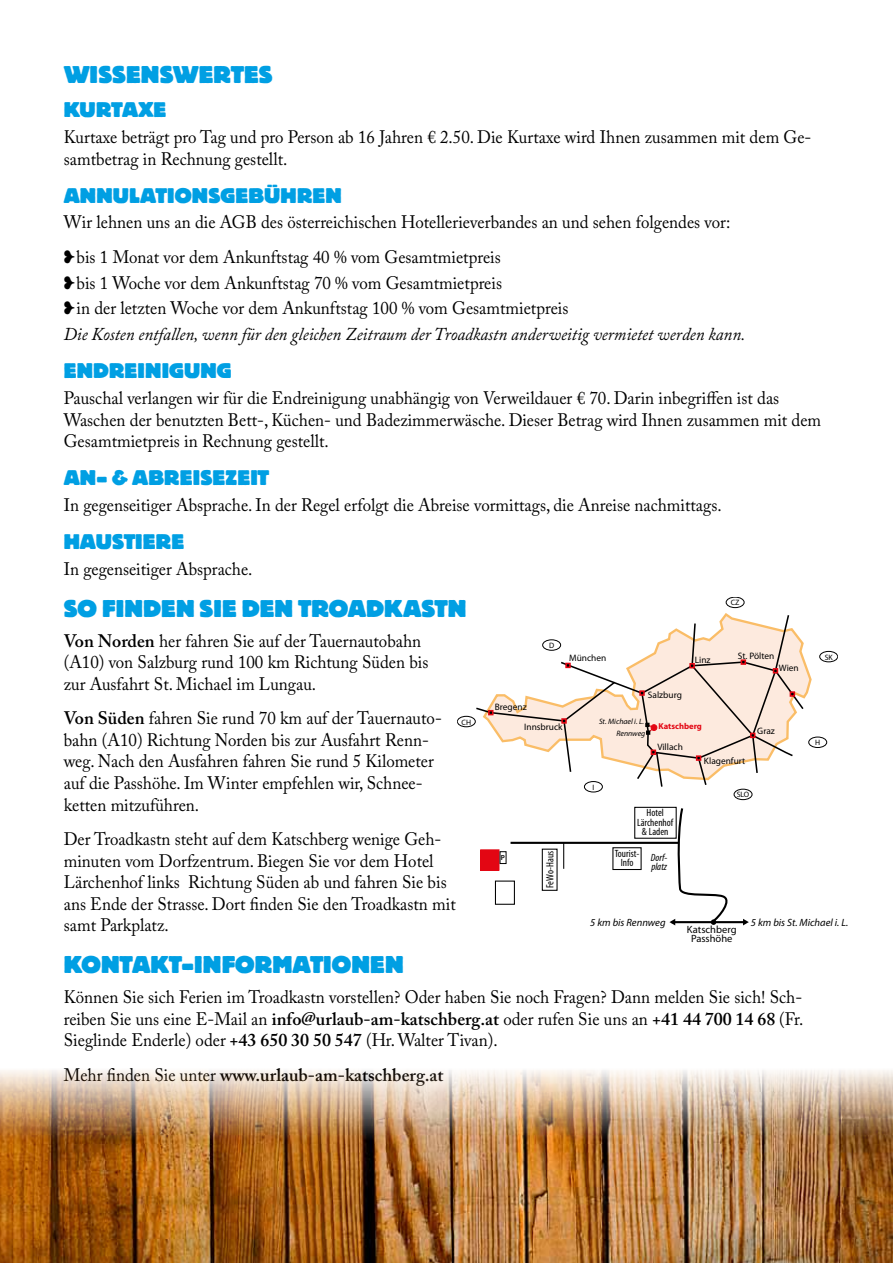
<style>
.page{position:relative;width:893px;height:1263px;background:#fff}
.page>*{position:absolute;margin:0;border:0;box-sizing:border-box;transform-origin:0 0}
.t1{font:800 24px "Block BE";color:#009fe3}
.t2{font:800 21px "Block BE";letter-spacing:.01em;color:#009fe3}
.t3{font:18px/21.6px "Adobe Caslon Pro";color:#000;scale:.94 1}
.t4{font:600 18px "Adobe Caslon Pro";color:#000}
.t5{font:12.6px "Myriad Pro";color:#000}
.t6{font:condensed 10.5px/9.4px "Myriad Pro";color:#000;text-align:center}
.t7{font:italic 10.5px "Myriad Pro";color:#000}
.t8{font:10.5px/9.4px "Myriad Pro";color:#000;text-align:center}
.t9{font:italic condensed 10.5px/9.4px "Myriad Pro";color:#000}
.t10{font:9.3px "Myriad Pro";color:#000}
.t11{font:700 8.55px "Myriad Pro";color:#e30613}
.t12{font:italic 7.8px/12.1px "Myriad Pro";color:#000;text-align:right}
.t13{font:7.8px "Myriad Pro";color:#000}
.t14{font:italic condensed 7.8px "Myriad Pro";color:#000}
.t15{font:condensed 7.8px "Myriad Pro";color:#000}
.t16{font:600 7.35px "Myriad Pro";color:#000}
.s1{font-style:italic}
.s2{font-weight:600}
.s3{font-weight:400}
</style>
<div class="page">
<svg style="left:474px;top:613px;width:331px;height:174px"></svg>
<div style="left:651px;top:724px;width:6px;height:7px;border:1px solid #e30613;border-radius:50%"></div>
<div style="left:542px;top:640px;width:19px;height:10px;border:1px solid #000;border-radius:50%"></div>
<div style="left:457px;top:716px;width:18px;height:11px;border:1px solid #000;border-radius:50%"></div>
<div style="left:726px;top:597px;width:18px;height:11px;border:1px solid #000;border-radius:50%"></div>
<div style="left:734px;top:789px;width:18px;height:11px;border:1px solid #000;border-radius:50%"></div>
<div style="left:808px;top:737px;width:19px;height:11px;border:1px solid #000;border-radius:50%"></div>
<div style="left:819px;top:651px;width:19px;height:11px;border:1px solid #000;border-radius:50%"></div>
<div style="left:584px;top:781px;width:19px;height:11px;border:1px solid #000;border-radius:50%"></div>
<hr style="left:672px;top:921px;width:73px;height:2px;background:#000">
<hr style="left:511px;top:842px;width:168px;height:2px;background:#000">
<div style="left:634px;top:807px;width:43px;height:32px;border:1px solid #000"></div>
<div style="left:542px;top:849px;width:16px;height:42px;border:1px solid #000"></div>
<div style="left:481px;top:850px;width:18px;height:20px;background:#e30613"></div>
<div style="left:480px;top:849px;width:19px;height:22px;border:1px solid #e30613"></div>
<div style="left:495px;top:880px;width:20px;height:25px;border:1px solid #000"></div>
<div style="left:612px;top:847px;width:30px;height:23px;border:1px solid #000"></div>
<svg style="left:743px;top:919px;width:6px;height:6px"></svg>
<svg style="left:669px;top:806px;width:64px;height:119px"></svg>
<svg style="left:563px;top:844px;width:1px;height:25px"></svg>
<div style="left:500px;top:851px;width:6px;height:13px;border:1px solid #000"></div>
<img style="left:0;top:1070px;width:893px;height:193px">
<h1 class="t1" style="left:64px;top:62px;width:211px">WISSENSWERTES</h1>
<p class="t2" style="left:64px;top:98px;width:104px">KURTAXE</p>
<p class="t3" style="left:64px;top:126px;width:797px">Kurtaxe beträgt pro Tag und pro Person ab 16 Jahren € 2.50. Die Kurtaxe wird Ihnen zusammen mit dem Ge&shy;samtbetrag in Rechnung gestellt.</p>
<p class="t2" style="left:64px;top:183px;width:279px">ANNULATIONSGEBÜHREN</p>
<p class="t3" style="left:64px;top:205px;width:711px;line-height:34.3px">Wir lehnen uns an die AGB des österreichischen Hotellerieverbandes an und sehen folgendes vor: ❥bis 1 Monat vor dem Ankunftstag 40 % vom Gesamtmietpreis</p>
<p class="t3" style="left:64px;top:269px;width:727px;line-height:25.8px">❥bis 1 Woche vor dem Ankunftstag 70 % vom Gesamtmietpreis<br>❥in der letzten Woche vor dem Ankunftstag 100 % vom Gesamtmietpreis<br><span class="s1">Die Kosten entfallen, wenn für den gleichen Zeitraum der Troadkastn anderweitig vermietet werden kann.</span></p>
<p class="t2" style="left:64px;top:359px;width:169px">ENDREINIGUNG</p>
<p class="t3" style="left:64px;top:387px;width:807px">Pauschal verlangen wir für die Endreinigung unabhängig von Verweildauer € 70. Darin inbegriffen ist das<br>Waschen der benutzten Bett-, Küchen- und Badezimmerwäsche. Dieser Betrag wird Ihnen zusammen mit dem<br>Gesamtmietpreis in Rechnung gestellt.</p>
<p class="t2" style="left:64px;top:466px;width:207px">AN- &amp; ABREISEZEIT</p>
<p class="t3" style="left:64px;top:494px;width:701px">In gegenseitiger Absprache. In der Regel erfolgt die Abreise vormittags, die Anreise nachmittags.</p>
<p class="t2" style="left:64px;top:530px;width:122px">HAUSTIERE</p>
<p class="t3" style="left:64px;top:558px;width:202px">In gegenseitiger Absprache.</p>
<h1 class="t1" style="left:64px;top:595px;width:404px">SO FINDEN SIE DEN TROADKASTN</h1>
<p class="t3" style="left:64px;top:630px;width:389px"><span class="s2">Von Norden</span> her fahren Sie auf der Tauernautobahn (A10) von Salzburg rund 100 km Richtung Süden bis zur Ausfahrt St. Michael im Lungau.</p>
<p class="t3" style="left:64px;top:707px;width:404px"><span class="s2">Von Süden</span> fahren Sie rund 70 km auf der Tauernauto&shy;bahn (A10) Richtung Norden bis zur Ausfahrt Renn&shy;weg. Nach den Ausfahren fahren Sie rund 5 Kilometer auf die Passhöhe. Im Winter empfehlen wir, Schnee&shy;ketten mitzuführen.</p>
<p class="t3" style="left:64px;top:828px;width:418px">Der Troadkastn steht auf dem Katschberg wenige Geh&shy;minuten vom Dorfzentrum. Biegen Sie vor dem Hotel Lärchenhof links Richtung Süden ab und fahren Sie bis ans Ende der Strasse. Dort finden Sie den Troadkastn mit samt Parkplatz.</p>
<h1 class="t1" style="left:64px;top:951px;width:341px">KONTAKT-INFORMATIONEN</h1>
<p class="t3" style="left:64px;top:986px;width:788px;text-align:justify">Können Sie sich Ferien im Troadkastn vorstellen? Oder haben Sie noch Fragen? Dann melden Sie sich! Sch&shy;reiben Sie uns eine E-Mail an <span class="s2">info@urlaub-am-katschberg.at</span> oder rufen Sie uns an <span class="s2">+41 44 700 14 68</span> (Fr.<br>Sieglinde Enderle) oder <span class="s2">+43 650 30 50 547</span> (Hr. Walter Tivan).</p>
<p class="t4" style="left:64px;top:1064px;width:381px"><span class="s3">Mehr finden Sie unter</span> www.urlaub-am-katschberg.at</p>
<p class="t5" style="left:564px;top:498px;width:52px">München</p>
<p class="t13" style="left:731px;top:598px;width:10px">CZ</p>
<p class="t13" style="left:549px;top:641px;width:7px">D</p>
<p class="t10" style="left:738px;top:650px;width:38px">St. Pölten</p>
<p class="t13" style="left:825px;top:652px;width:10px">SK</p>
<p class="t10" style="left:569px;top:652px;width:39px">München</p>
<p class="t10" style="left:695px;top:654px;width:17px">Linz</p>
<p class="t10" style="left:779px;top:662px;width:21px">Wien</p>
<p class="t10" style="left:648px;top:689px;width:36px">Salzburg</p>
<p class="t11" style="left:659px;top:721px;width:45px">Katschberg</p>
<p class="t10" style="left:495px;top:701px;width:33px">Bregenz</p>
<p class="t12" style="left:599px;top:715px;width:48px">St. Michael i. L.<br>Rennweg</p>
<p class="t13" style="left:461px;top:717px;width:11px">CH</p>
<p class="t10" style="left:524px;top:721px;width:40px">Innsbruck</p>
<p class="t10" style="left:757px;top:725px;width:19px">Graz</p>
<p class="t13" style="left:815px;top:738px;width:7px">H</p>
<p class="t10" style="left:657px;top:741px;width:27px">Villach</p>
<p class="t10" style="left:704px;top:756px;width:43px">Klagenfurt</p>
<p class="t13" style="left:592px;top:782px;width:3px">I</p>
<p class="t13" style="left:737px;top:790px;width:14px">SLO</p>
<p class="t6" style="left:637px;top:808px;width:38px">Hotel<br>Lärchenhof &amp; Laden</p>
<p class="t6" style="left:545px;top:888px;width:38px;rotate:-90deg">FeWo-Haus</p>
<p class="t6" style="left:615px;top:848px;width:26px">Tourist-<br>Info</p>
<p class="t9" style="left:651px;top:852px;width:18px">Dorf&shy;platz</p>
<p class="t16" style="left:501px;top:853px;width:6px">P</p>
<p class="t7" style="left:590px;top:916px;width:77px">5 km bis Rennweg</p>
<p class="t7" style="left:751px;top:916px;width:99px">5 km bis St. Michael i. L.</p>
<p class="t15" style="left:611px;top:917px;width:11px">Info</p>
<p class="t14" style="left:633px;top:920px;width:13px">platz</p>
<p class="t8" style="left:687px;top:924px;width:51px">Katschberg<br>Passhöhe</p>
</div>
